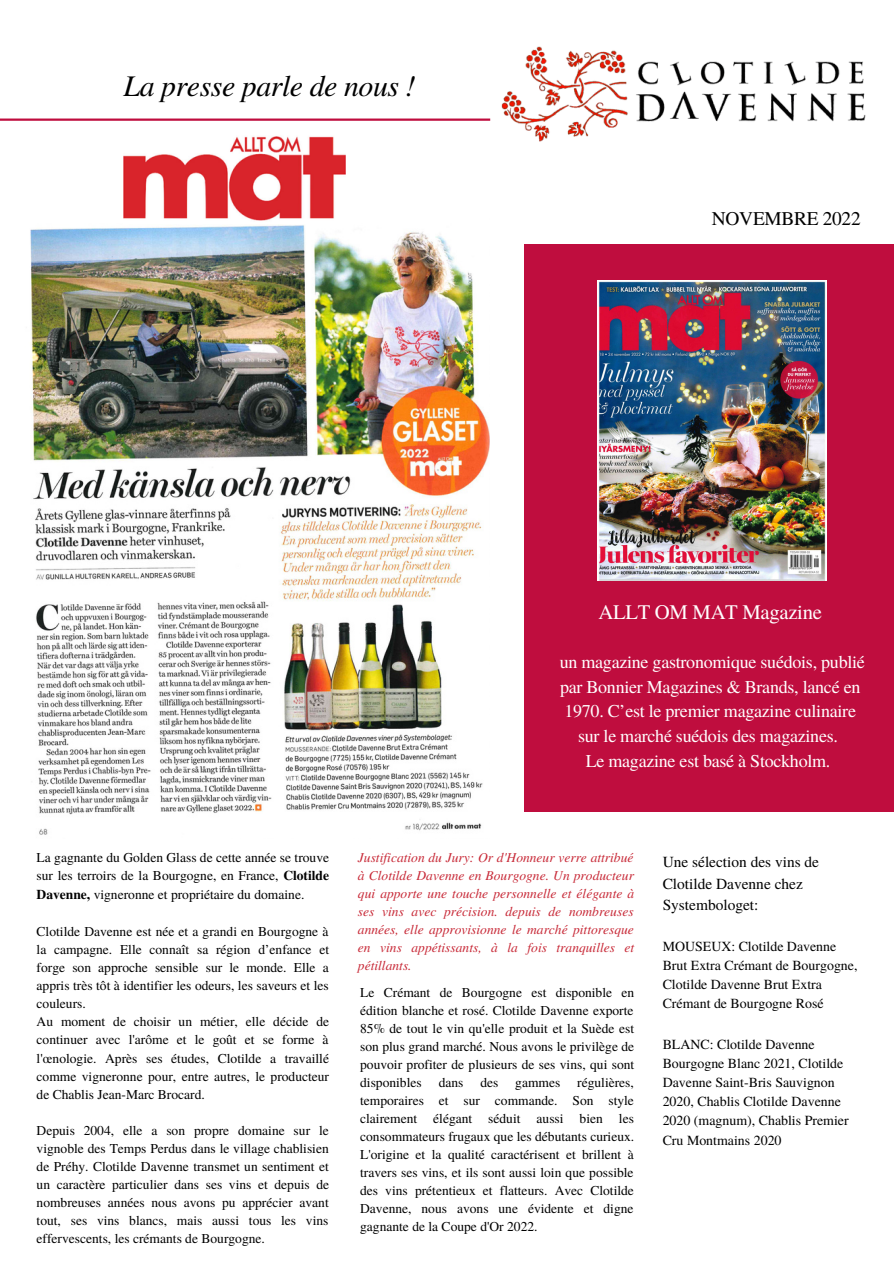
<style>
.page{position:relative;width:894px;height:1264px;background:#fff}
.page>*{position:absolute;margin:0;border:0;box-sizing:border-box;transform-origin:0 0}
.t1{font:italic 29.85px "Te X Gyre Termes";letter-spacing:-.015em;color:#000}
.t2{font:20.7px "Te X Gyre Termes";letter-spacing:-.015em;color:#fff}
.t3{font:19.35px "Te X Gyre Termes";letter-spacing:-.015em;color:#000}
.t4{font:18px/24.8px "Te X Gyre Termes";letter-spacing:-.015em;color:#fff;text-align:center}
.t5{font:15.45px/21.5px "Te X Gyre Termes";color:#000}
.t6{font:13.95px/19.2px "Te X Gyre Termes";color:#000}
.t7{font:13.5px/18px "Te X Gyre Termes";color:#000;text-align:justify}
.t8{font:italic 13.5px/18px "Te X Gyre Termes";color:#c82a38;text-align:justify}
.s1{font-weight:700}
</style>
<div class="page">
<img style="left:490px;top:46px;width:376px;height:96px">
<hr style="left:0;top:118px;width:490px;height:3px;background:#bf0d3e">
<div style="left:524px;top:244px;width:369px;height:567px;background:#bf0d3e"></div>
<img style="left:597px;top:280px;width:229px;height:300px">
<img style="left:30px;top:225px;width:460px;height:610px">
<img style="left:123px;top:136px;width:222px;height:85px">
<p class="t1" style="left:123px;top:64px;width:293px">La presse parle de nous !</p>
<p class="t3" style="left:711px;top:205px;width:150px">NOVEMBRE 2022</p>
<p class="t2" style="left:598px;top:597px;width:225px">ALLT OM MAT Magazine</p>
<p class="t4" style="left:559px;top:648px;width:306px">un magazine gastronomique suédois, publié par Bonnier Magazines &amp; Brands, lancé en 1970. C’est le premier magazine culinaire sur le marché suédois des magazines.</p>
<p class="t4" style="left:585px;top:747px;width:246px">Le magazine est basé à Stockholm.</p>
<p class="t7" style="left:37px;top:847px;width:294px;line-height:18.6px">La gagnante du Golden Glass de cette année se trouve sur les terroirs de la Bourgogne, en France, <span class="s1">Clotilde Davenne,</span> vigneronne et propriétaire du domaine.</p>
<p class="t7" style="left:37px;top:922px;width:294px">Clotilde Davenne est née et a grandi en Bourgogne à la campagne. Elle connaît sa région d’enfance et forge son approche sensible sur le monde. Elle a appris très tôt à identifier les odeurs, les saveurs et les couleurs.</p>
<p class="t7" style="left:37px;top:1012px;width:294px">Au moment de choisir un métier, elle décide de continuer avec l'arôme et le goût et se forme à l'œnologie. Après ses études, Clotilde a travaillé comme vigneronne pour, entre autres, le producteur de Chablis Jean-Marc Brocard.</p>
<p class="t7" style="left:37px;top:1120px;width:294px">Depuis 2004, elle a son propre domaine sur le vignoble des Temps Perdus dans le village chablisien de Préhy. Clotilde Davenne transmet un sentiment et un caractère particulier dans ses vins et depuis de nombreuses années nous avons pu apprécier avant tout, ses vins blancs, mais aussi tous les vins effervescents, les crémants de Bourgogne.</p>
<p class="t8" style="left:358px;top:847px;width:278px">Justification du Jury: Or d'Honneur verre attribué à Clotilde Davenne en Bourgogne. Un producteur qui apporte une touche personnelle et élégante à ses vins avec précision. depuis de nombreuses années, elle approvisionne le marché pittoresque en vins appétissants, à la fois tranquilles et pétillants.</p>
<p class="t7" style="left:360px;top:982px;width:275px">Le Crémant de Bourgogne est disponible en édition blanche et rosé. Clotilde Davenne exporte 85% de tout le vin qu'elle produit et la Suède est son plus grand marché. Nous avons le privilège de pouvoir profiter de plusieurs de ses vins, qui sont disponibles</p>
<p class="t7" style="left:360px;top:1072px;width:275px;text-indent:217px">régulières, temporaires et sur commande. Son style clairement élégant séduit aussi bien les consommateurs frugaux que les débutants curieux.<br>L'origine et la qualité caractérisent et brillent à travers ses vins, et ils sont aussi loin que possible des vins prétentieux et flatteurs. Avec Clotilde Davenne, nous avons une évidente et digne gagnante de la Coupe d'Or 2022.</p>
<p class="t7" style="left:438px;top:1072px;width:26px">dans</p>
<p class="t7" style="left:480px;top:1072px;width:20px">des</p>
<p class="t7" style="left:515px;top:1072px;width:47px">gammes</p>
<p class="t5" style="left:662px;top:850px;width:158px">Une sélection des vins de<br>Clotilde Davenne chez<br>Systembologet:</p>
<p class="t6" style="left:662px;top:935px;width:175px">MOUSEUX: Clotilde Davenne</p>
<p class="t6" style="left:662px;top:954px;width:196px">Brut Extra Crémant de Bourgogne,<br>Clotilde Davenne Brut Extra<br>Crémant de Bourgogne Rosé</p>
<p class="t6" style="left:662px;top:1033px;width:187px">BLANC: Clotilde Davenne<br>Bourgogne Blanc 2021, Clotilde<br>Davenne Saint-Bris Sauvignon<br>2020, Chablis Clotilde Davenne<br>2020 (magnum), Chablis Premier<br>Cru Montmains 2020</p>
</div>
